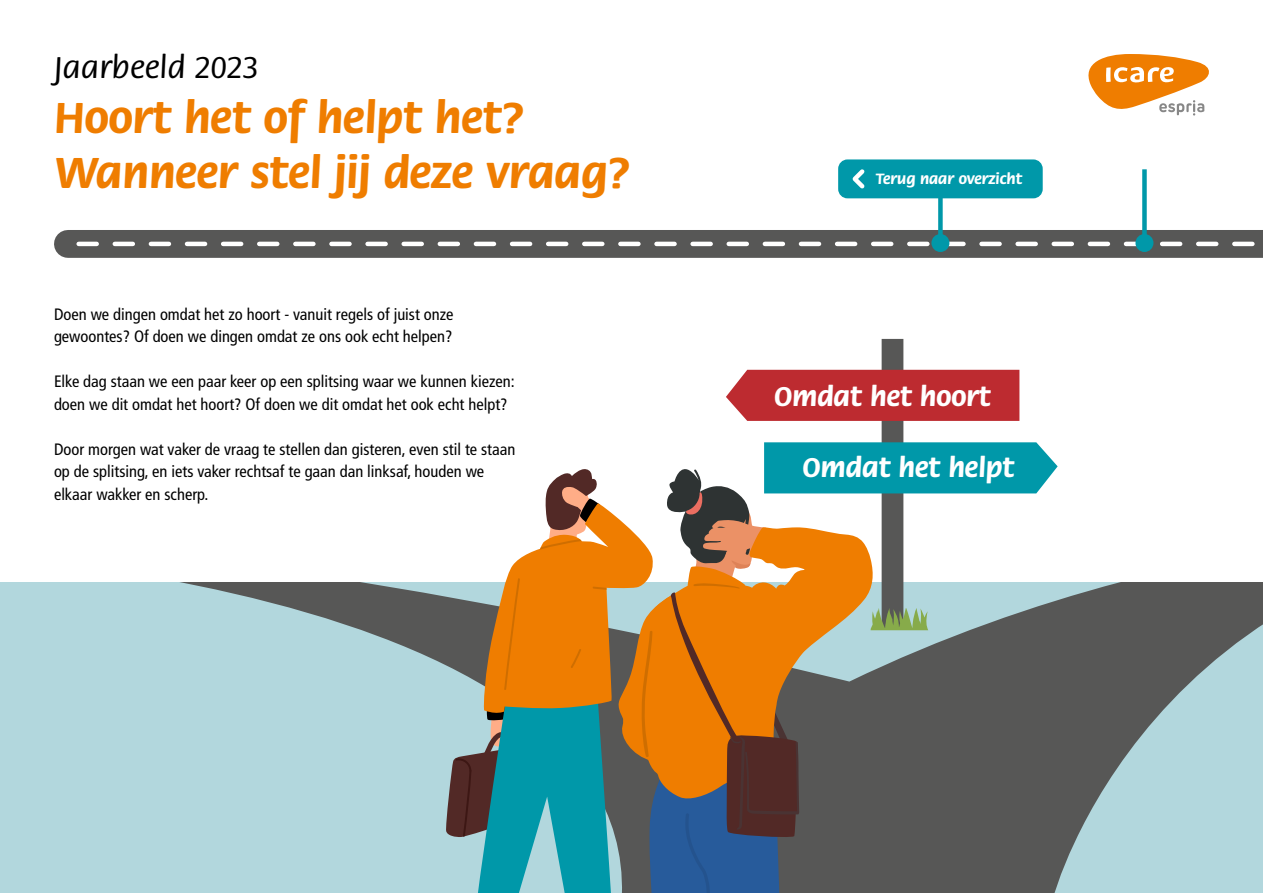
<style>
.page{position:relative;width:1263px;height:893px;background:#fff}
.page>*{position:absolute;margin:0;border:0;box-sizing:border-box;transform-origin:0 0}
.t1{font:700 46.2px/55.5px "Flora Std";color:#ef7d00}
.t2{font:500 33.15px "Flora Std";color:#000}
.t3{font:700 28.95px "Flora Std";color:#fff}
.t4{font:condensed 16.5px/22.5px "Frutiger LT Std";color:#000}
.t5{font:700 15.9px "Flora Std";color:#fff}
</style>
<div class="page">
<svg style="left:0;top:583px;width:1263px;height:310px;background:#9fbdc1"></svg>
<svg style="left:1088px;top:54px;width:121px;height:62px"></svg>
<div style="left:882px;top:339px;width:21px;height:289px;background:#575756"></div>
<div style="left:726px;top:370px;width:293px;height:51px;background:#bd2b30"></div>
<div style="left:68px;top:230px;width:1195px;height:28px;background:#575756"></div>
<svg style="left:79px;top:242px;width:1176px;height:4px"></svg>
<div style="left:938px;top:169px;width:5px;height:74px;background:#0098a9"></div>
<div style="left:931px;top:234px;width:18px;height:18px;background:#0098a9;border-radius:50%"></div>
<div style="left:1142px;top:169px;width:5px;height:74px;background:#0098a9"></div>
<div style="left:1135px;top:234px;width:18px;height:18px;background:#0098a9;border-radius:50%"></div>
<div style="left:838px;top:159px;width:205px;height:39px;background:#0098a9;border-radius:9px"></div>
<svg style="left:852px;top:169px;width:13px;height:20px"></svg>
<svg style="left:445px;top:442px;width:613px;height:451px"></svg>
<h2 class="t2" style="left:54px;top:50px;width:206px">Jaarbeeld 2023</h2>
<h1 class="t1" style="left:54px;top:91px;width:578px">Hoort het of helpt het?<br>Wanneer stel jij deze vraag?</h1>
<p class="t4" style="left:54px;top:303px;width:401px">Doen we dingen omdat het zo hoort - vanuit regels of juist onze gewoontes? Of doen we dingen omdat ze ons ook echt helpen?</p>
<p class="t4" style="left:54px;top:370px;width:462px">Elke dag staan we een paar keer op een splitsing waar we kunnen kiezen: doen we dit omdat het hoort? Of doen we dit omdat het ook echt helpt?</p>
<p class="t4" style="left:54px;top:438px;width:463px">Door morgen wat vaker de vraag te stellen dan gisteren, even stil te staan op de splitsing, en iets vaker rechtsaf te gaan dan linksaf, houden we elkaar wakker en scherp.</p>
<p class="t5" style="left:876px;top:171px;width:148px">Terug naar overzicht</p>
<h3 class="t3" style="left:774px;top:381px;width:218px">Omdat het hoort</h3>
<h3 class="t3" style="left:803px;top:452px;width:213px">Omdat het helpt</h3>
</div>
